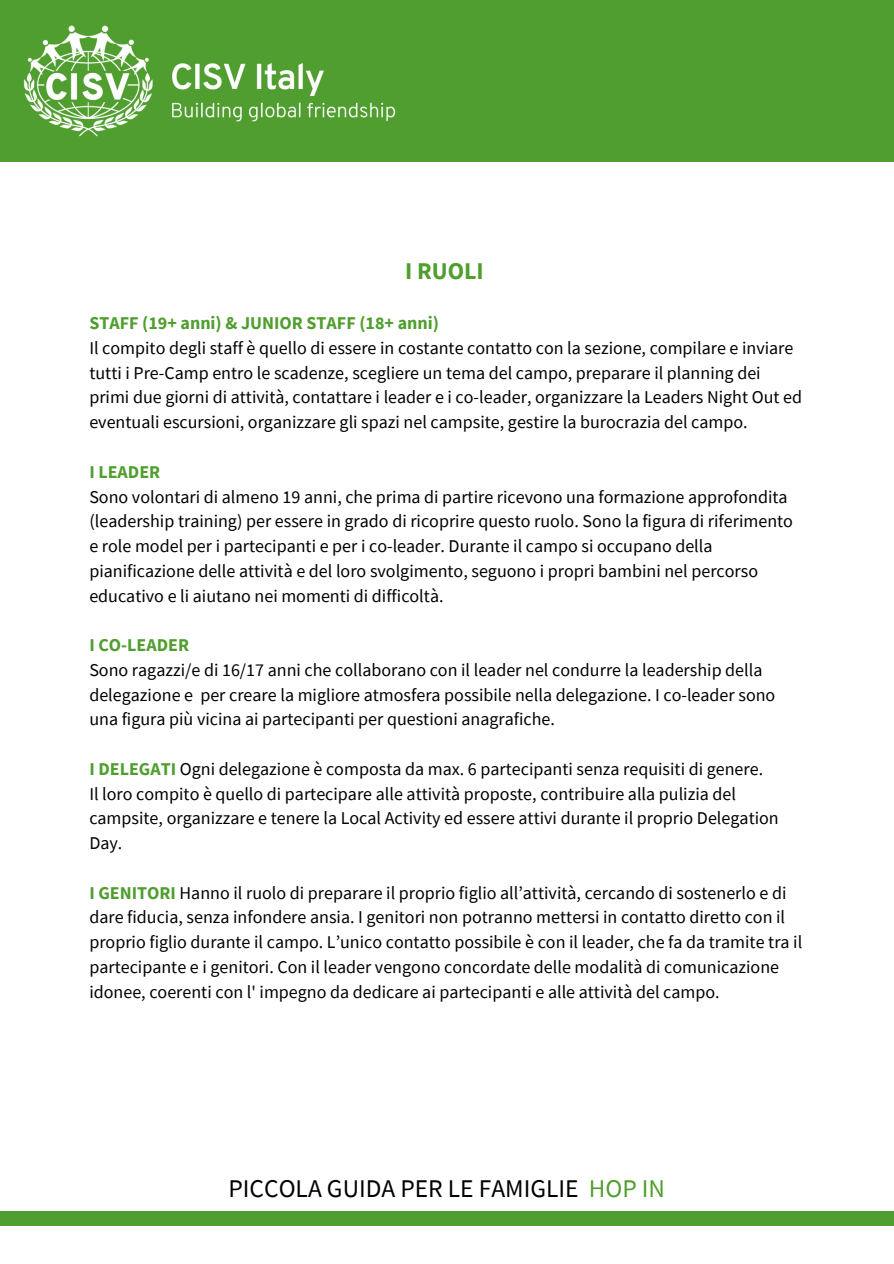
<style>
.page{position:relative;width:894px;height:1264px;background:#fff}
.page>*{position:absolute;margin:0;border:0;box-sizing:border-box;transform-origin:0 0}
.t1{font:25.5px "Source Sans Pro";color:#000}
.t2{font:700 24px "Source Sans Pro";color:#509e2f}
.t3{font:18px/24.8px "Source Sans Pro";color:#000}
.t4{font:700 18px "Source Sans Pro";color:#509e2f}
.s1{font-weight:700;color:#509e2f}
.s2{color:#509e2f}
</style>
<div class="page">
<div style="left:0;top:1211px;width:893px;height:15px;background:#509e2f"></div>
<div style="left:0;top:0;width:893px;height:161px;background:#509e2f"></div>
<p class="t2" style="left:405px;top:255px;width:80px">I RUOLI</p>
<h1 class="t4" style="left:89px;top:311px;width:351px">STAFF (19+ anni) &amp; JUNIOR STAFF (18+ anni)</h1>
<p class="t3" style="left:89px;top:335px;width:714px">Il compito degli staff è quello di essere in costante contatto con la sezione, compilare e inviare tutti i Pre-Camp entro le scadenze, scegliere un tema del campo, preparare il planning dei primi due giorni di attività, contattare i leader e i co-leader, organizzare la Leaders Night Out ed eventuali escursioni, organizzare gli spazi nel campsite, gestire la burocrazia del campo.</p>
<p class="t4" style="left:89px;top:460px;width:72px">I LEADER</p>
<p class="t3" style="left:89px;top:483px;width:705px">Sono volontari di almeno 19 anni, che prima di partire ricevono una formazione approfondita (leadership training) per essere in grado di ricoprire questo ruolo. Sono la figura di riferimento e role model per i partecipanti e per i co-leader. Durante il campo si occupano della pianificazione delle attività e del loro svolgimento, seguono i propri bambini nel percorso educativo e li aiutano nei momenti di difficoltà.</p>
<p class="t4" style="left:89px;top:633px;width:101px">I CO-LEADER</p>
<p class="t3" style="left:89px;top:657px;width:687px">Sono ragazzi/e di 16/17 anni che collaborano con il leader nel condurre la leadership della delegazione e per creare la migliore atmosfera possibile nella delegazione. I co-leader sono una figura più vicina ai partecipanti per questioni anagrafiche.</p>
<p class="t3" style="left:89px;top:756px;width:675px"><span class="s1">I DELEGATI</span> Ogni delegazione è composta da max. 6 partecipanti senza requisiti di genere.</p>
<p class="t3" style="left:89px;top:780px;width:690px">Il loro compito è quello di partecipare alle attività proposte, contribuire alla pulizia del campsite, organizzare e tenere la Local Activity ed essere attivi durante il proprio Delegation<br>Day.</p>
<p class="t3" style="left:89px;top:879px;width:714px"><span class="s1">I GENITORI</span> Hanno il ruolo di preparare il proprio figlio all’attività, cercando di sostenerlo e di dare fiducia, senza infondere ansia. I genitori non potranno mettersi in contatto diretto con il proprio figlio durante il campo. L’unico contatto possibile è con il leader, che fa da tramite tra il partecipante e i genitori. Con il leader vengono concordate delle modalità di comunicazione idonee, coerenti con l' impegno da dedicare ai partecipanti e alle attività del campo.</p>
<p class="t1" style="left:228px;top:1171px;width:438px">PICCOLA GUIDA PER LE FAMIGLIE <span class="s2">HOP IN</span></p>
</div>
